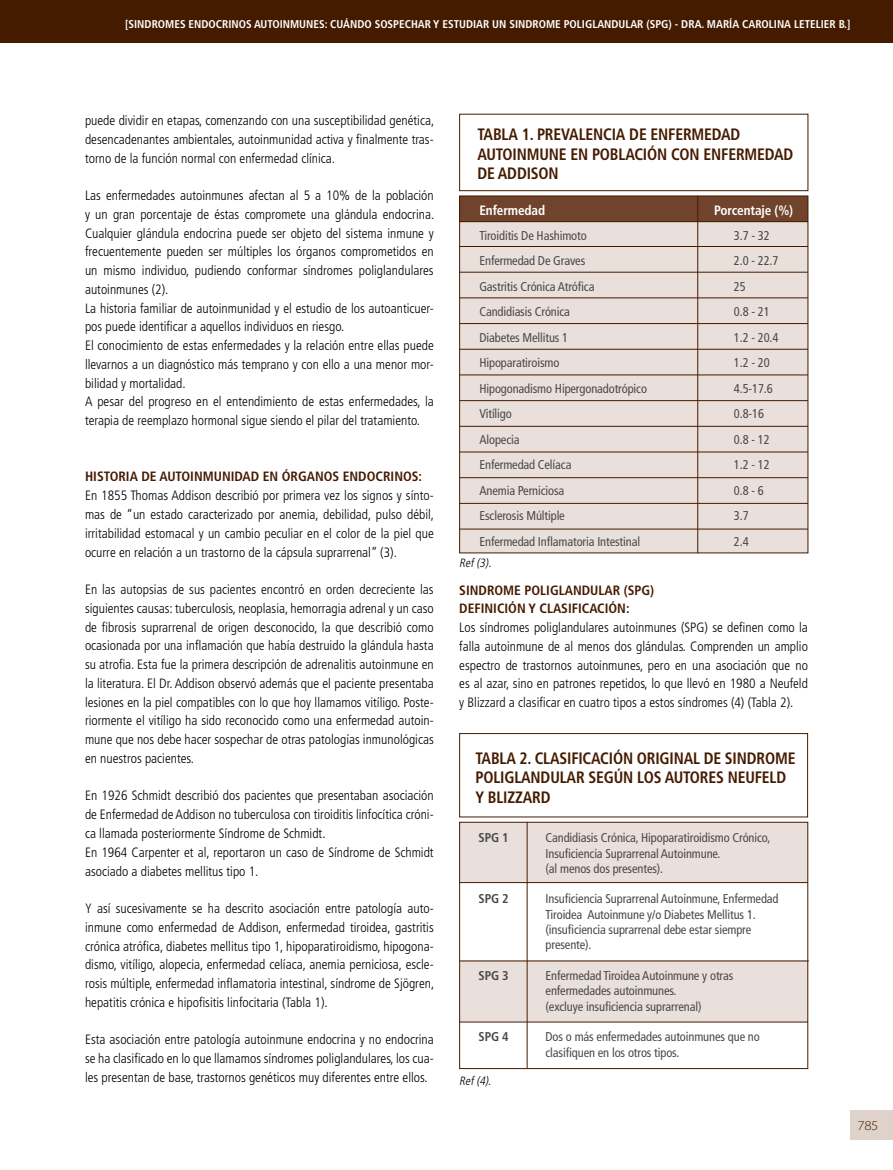
<style>
.page{position:relative;width:893px;height:1170px;background:#fff}
.page>*{position:absolute;margin:0;border:0;box-sizing:border-box;transform-origin:0 0}
.t1{font:700 condensed 16.5px/19.8px "Frutiger";letter-spacing:-.01em;color:#451b00;scale:.95 1}
.t2{font:300 condensed 13.5px/18.8px "Frutiger";color:#000;text-align:justify}
.t3{font:700 condensed 13.5px/18.8px "Frutiger";color:#451b00}
.t4{font:700 condensed 13.5px "Frutiger";letter-spacing:-.01em;color:#fff}
.t5{font:300 13.5px "Myriad Pro";color:#451b00;scale:1.1 1}
.t6{font:condensed 12.75px/25.5px "Frutiger";letter-spacing:-.01em;color:#494948}
.t7{font:700 condensed 12.75px "Frutiger";letter-spacing:-.01em;color:#494948}
.t8{font:italic 300 condensed 12px "Frutiger";color:#000}
.t9{font:700 condensed 11.25px "Frutiger";color:#fff}
</style>
<div class="page">
<div style="left:850px;top:1110px;width:43px;height:30px;background:#dfd2ca"></div>
<div style="left:0;top:0;width:893px;height:43px;background:#451b00"></div>
<div style="left:460px;top:196px;width:348px;height:357px;background:#eae0db"></div>
<div style="left:460px;top:196px;width:348px;height:26px;background:#70442c"></div>
<div style="left:459px;top:195px;width:349px;height:358px;border:1px solid #451b00"></div>
<div style="left:459px;top:114px;width:349px;height:77px;border:1px solid #451b00"></div>
<hr style="left:697px;top:195px;width:1px;height:358px;background:#451b00">
<hr style="left:459px;top:221px;width:349px;height:1px;background:#451b00">
<hr style="left:459px;top:272px;width:349px;height:1px;background:#451b00">
<hr style="left:459px;top:323px;width:349px;height:1px;background:#451b00">
<hr style="left:459px;top:374px;width:349px;height:1px;background:#451b00">
<hr style="left:459px;top:477px;width:349px;height:1px;background:#451b00">
<hr style="left:459px;top:426px;width:349px;height:1px;background:#451b00">
<hr style="left:459px;top:528px;width:349px;height:1px;background:#451b00">
<hr style="left:459px;top:246px;width:349px;height:1px;background:#451b00">
<hr style="left:459px;top:297px;width:349px;height:1px;background:#451b00">
<hr style="left:459px;top:349px;width:349px;height:1px;background:#451b00">
<hr style="left:459px;top:400px;width:349px;height:1px;background:#451b00">
<hr style="left:459px;top:503px;width:349px;height:1px;background:#451b00">
<hr style="left:459px;top:451px;width:349px;height:1px;background:#451b00">
<div style="left:460px;top:960px;width:348px;height:61px;background:#eae0db"></div>
<div style="left:460px;top:822px;width:348px;height:60px;background:#eae0db"></div>
<div style="left:459px;top:821px;width:349px;height:247px;border:1px solid #451b00"></div>
<div style="left:459px;top:733px;width:349px;height:84px;border:1px solid #451b00"></div>
<hr style="left:527px;top:821px;width:1px;height:247px;background:#451b00">
<hr style="left:459px;top:882px;width:349px;height:1px;background:#451b00">
<hr style="left:460px;top:960px;width:349px;height:1px;background:#451b00">
<hr style="left:459px;top:1021px;width:349px;height:1px;background:#451b00">
<p class="t9" style="left:125px;top:17px;width:631px">[SINDROMES ENDOCRINOS AUTOINMUNES: CUÁNDO SOSPECHAR Y ESTUDIAR UN SINDROME POLIGLANDULAR (SPG) - DRA. MARÍA CAROLINA</p>
<p class="t9" style="left:794px;top:17px;width:22px">LETELIER</p>
<p class="t9" style="left:839px;top:17px;width:13px">B.]</p>
<p class="t2" style="left:85px;top:111px;width:351px">puede dividir en etapas, comenzando con una susceptibilidad genética, desencadenantes ambientales, autoinmunidad activa y finalmente tras&shy;torno de la función normal con enfermedad clínica.</p>
<p class="t2" style="left:85px;top:186px;width:351px;text-align:left">Las enfermedades autoinmunes afectan al 5 a 10% de la población y un gran porcentaje de éstas compromete una glándula endocrina.<br>Cualquier glándula endocrina puede ser objeto del sistema inmune y frecuentemente pueden ser múltiples los órganos comprometidos en un mismo individuo, pudiendo conformar síndromes poliglandulares autoinmunes (2).<br>La historia familiar de autoinmunidad y el estudio de los autoanticuer&shy;pos puede identificar a aquellos individuos en riesgo.<br>El conocimiento de estas enfermedades y la relación entre ellas puede llevarnos a un diagnóstico más temprano y con ello a una menor mor&shy;bilidad y mortalidad.<br>A pesar del progreso en el entendimiento de estas enfermedades, la terapia de reemplazo hormonal sigue siendo el pilar del tratamiento.</p>
<p class="t3" style="left:85px;top:467px;width:339px">HISTORIA DE AUTOINMUNIDAD EN ÓRGANOS ENDOCRINOS:</p>
<p class="t2" style="left:85px;top:486px;width:351px">En 1855 Thomas Addison describió por primera vez los signos y sínto&shy;mas de “un estado caracterizado por anemia, debilidad, pulso débil, irritabilidad estomacal y un cambio peculiar en el color de la piel que ocurre en relación a un trastorno de la cápsula suprarrenal” (3).</p>
<p class="t2" style="left:85px;top:580px;width:350px">En las autopsias de sus pacientes encontró en orden decreciente las siguientes causas: tuberculosis, neoplasia, hemorragia adrenal y un caso de fibrosis suprarrenal de origen desconocido, la que describió como ocasionada por una inflamación que había destruido la glándula hasta su atrofia. Esta fue la primera descripción de adrenalitis autoinmune en la literatura. El Dr. Addison observó además que el paciente presentaba lesiones en la piel compatibles con lo que hoy llamamos vitíligo. Poste&shy;riormente el vitíligo ha sido reconocido como una enfermedad autoin&shy;mune que nos debe hacer sospechar de otras patologías inmunológicas en nuestros pacientes.</p>
<p class="t2" style="left:85px;top:786px;width:350px;text-align:left">En 1926 Schmidt describió dos pacientes que presentaban asociación de Enfermedad de Addison no tuberculosa con tiroiditis linfocítica cróni&shy;ca llamada posteriormente Síndrome de Schmidt.<br>En 1964 Carpenter et al, reportaron un caso de Síndrome de Schmidt asociado a diabetes mellitus tipo 1.</p>
<p class="t2" style="left:85px;top:899px;width:351px">Y así sucesivamente se ha descrito asociación entre patología auto&shy;inmune como enfermedad de Addison, enfermedad tiroidea, gastritis crónica atrófica, diabetes mellitus tipo 1, hipoparatiroidismo, hipogona&shy;dismo, vitíligo, alopecia, enfermedad celíaca, anemia perniciosa, escle&shy;rosis múltiple, enfermedad inflamatoria intestinal, síndrome de Sjögren, hepatitis crónica e hipofisitis linfocitaria (Tabla 1).</p>
<p class="t2" style="left:85px;top:1030px;width:350px">Esta asociación entre patología autoinmune endocrina y no endocrina se ha clasificado en lo que llamamos síndromes poliglandulares, los cua&shy;les presentan de base, trastornos genéticos muy diferentes entre ellos.</p>
<p class="t1" style="left:477px;top:124px;width:334px">TABLA 1. PREVALENCIA DE ENFERMEDAD<br>AUTOINMUNE EN POBLACIÓN CON ENFERMEDAD<br>DE ADDISON</p>
<p class="t4" style="left:479px;top:202px;width:67px">ENFERMEDAD</p>
<p class="t4" style="left:714px;top:202px;width:81px">PORCENTAJE (%)</p>
<p class="t6" style="left:479px;top:222px;width:169px">Tiroiditis De Hashimoto<br>Enfermedad De Graves<br>Gastritis Crónica Atrófica<br>Candidiasis Crónica<br>Diabetes Mellitus 1<br>Hipoparatiroismo<br>Hipogonadismo Hipergonadotrópico<br>Vitíligo<br>Alopecia<br>Enfermedad Celíaca<br>Anemia Perniciosa<br>Esclerosis Múltiple<br>Enfermedad Inflamatoria Intestinal</p>
<p class="t6" style="left:734px;top:222px;width:46px">3.7 - 32<br>2.0 - 22.7<br>25<br>0.8 - 21<br>1.2 - 20.4<br>1.2 - 20<br>4.5-17.6<br>0.8-16<br>0.8 - 12<br>1.2 - 12<br>0.8 - 6<br>3.7<br>2.4</p>
<p class="t8" style="left:459px;top:555px;width:36px">Ref(3).</p>
<p class="t3" style="left:459px;top:580px;width:197px">SINDROME POLIGLANDULAR (SPG)<br>DEFINICIÓN Y CLASIFICACIÓN:</p>
<p class="t2" style="left:459px;top:618px;width:350px">Los síndromes poliglandulares autoinmunes (SPG) se definen como la falla autoinmune de al menos dos glándulas. Comprenden un amplio espectro de trastornos autoinmunes, pero en una asociación que no es al azar, sino en patrones repetidos, lo que llevó en 1980 a Neufeld y Blizzard a clasificar en cuatro tipos a estos síndromes (4) (Tabla 2).</p>
<p class="t1" style="left:475px;top:748px;width:338px">TABLA 2. CLASIFICACIÓN ORIGINAL DE SINDROME<br>POLIGLANDULAR SEGÚN LOS AUTORES NEUFELD<br>Y BLIZZARD</p>
<p class="t7" style="left:479px;top:830px;width:32px">SPG 1</p>
<p class="t6" style="left:546px;top:830px;width:226px;line-height:15.3px">Candidiasis Crónica, Hipoparatiroidismo Crónico,<br>Insuficiencia Suprarrenal Autoinmune.<br>(al menos dos presentes).</p>
<p class="t6" style="left:546px;top:891px;width:235px;line-height:15.3px">Insuficiencia Suprarrenal Autoinmune, Enfermedad Tiroidea Autoinmune y/o Diabetes Mellitus 1. (insuficiencia suprarrenal debe estar siempre presente).</p>
<p class="t6" style="left:546px;top:967px;width:189px;line-height:15.3px">Enfermedad Tiroidea Autoinmune y otras enfermedades autoinmunes.<br>(excluye insuficiencia suprarrenal)</p>
<p class="t6" style="left:546px;top:1029px;width:216px;line-height:15.3px">Dos o más enfermedades autoinmunes que no clasifiquen en los otros tipos.</p>
<p class="t7" style="left:479px;top:891px;width:32px">SPG 2</p>
<p class="t7" style="left:479px;top:967px;width:32px">SPG 3</p>
<p class="t7" style="left:479px;top:1029px;width:32px">SPG 4</p>
<p class="t8" style="left:459px;top:1073px;width:36px">Ref(4).</p>
<p class="t5" style="left:857px;top:1117px;width:21px">785</p>
</div>
